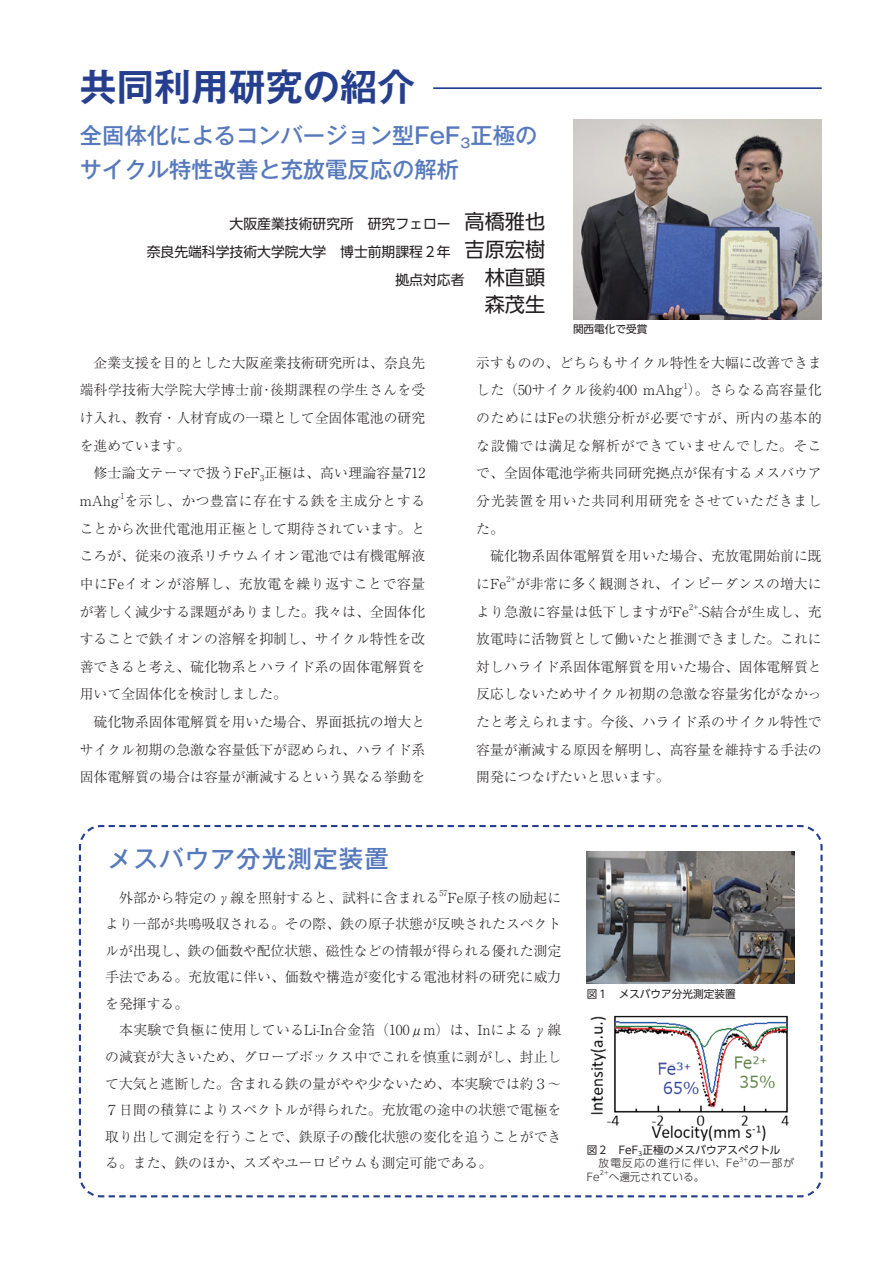
<style>
.page{position:relative;width:893px;height:1263px;background:#fff}
.page>*{position:absolute;margin:0;border:0;box-sizing:border-box;transform-origin:0 0}
.t1{font:700 37.2px "Gothic MB101 Pr 6 De";color:#253f8e}
.t2{font:500 24.45px "Gothic MB101 Pr 6";letter-spacing:.05em;color:#5679bd}
.t3{font:500 22.35px "Gothic MB101 Pr 6";color:#5679bd}
.t4{font:20.25px "UD Shin Go Pr 6";color:#231f20}
.t5{font:300 13.8px/27.6px "Ryumin Pr 6 N";color:#231f20;text-align:justify}
.t6{font:13.8px "UD Shin Go Pr 6";color:#231f20}
.t7{font:300 13.8px "Ryumin Pr 6 N";letter-spacing:.02em;color:#231f20}
.t8{font:300 13.8px "Ryumin Pr 6 N";letter-spacing:.04em;color:#231f20}
.t9{font:500 13.05px "Gothic MB101 Pr 6";color:#5679bd}
.t10{font:10.65px "UD Shin Go Pr 6";color:#231f20}
.t11{font:300 10.65px/13.4px "UD Shin Go Pr 6";letter-spacing:.11em;color:#231f20}
.t12{font:300 8.1px "Ryumin Pr 6 N";color:#231f20}
.t13{font:300 6.15px "UD Shin Go Pr 6";color:#231f20}
.t14{font:6.15px "UD Shin Go Pr 6";color:#231f20}
.s1{font-size:20.25px}
</style>
<div class="page">
<hr style="left:433px;top:87px;width:389px;height:2px;background:#253f8e">
<img style="left:573px;top:120px;width:249px;height:199px">
<svg style="left:78px;top:825px;width:745px;height:373px"></svg>
<img style="left:587px;top:851px;width:207px;height:133px">
<img style="left:587px;top:1012px;width:207px;height:131px">
<h1 class="t1" style="left:80px;top:56px;width:336px">共同利用研究の紹介</h1>
<h3 class="t3" style="left:80px;top:117px;width:459px">全固体化によるコンバージョン型FeF 正極の</h3>
<p class="t9" style="left:460px;top:133px;width:11px">3</p>
<h3 class="t3" style="left:80px;top:151px;width:381px">サイクル特性改善と充放電反応の解析</h3>
<h3 class="t4" style="left:485px;top:205px;width:62px">橋雅也</h3>
<p class="t6" style="left:230px;top:213px;width:257px">大阪産業技術研究所　研究フェロー　<span class="s1">⾼</span></p>
<h3 class="t4" style="left:465px;top:233px;width:82px">吉原宏樹</h3>
<p class="t6" style="left:147px;top:241px;width:319px">奈良先端科学技術大学院大学　博士前期課程２年　</p>
<h3 class="t4" style="left:465px;top:261px;width:82px">　林直顕</h3>
<p class="t6" style="left:395px;top:268px;width:71px">拠点対応者</p>
<p class="t5" style="left:80px;top:348px;width:347px;text-indent:14px">企業支援を目的とした大阪産業技術研究所は、奈良先端科学技術大学院大学博士前･後期課程の学生さんを受け入れ、教育・人材育成の一環として全固体電池の研究を進めています。</p>
<p class="t7" style="left:94px;top:462px;width:333px">修士論文テーマで扱うFeF 正極は、高い理論容量712</p>
<p class="t12" style="left:260px;top:471px;width:6px">3</p>
<p class="t8" style="left:80px;top:490px;width:347px">mAhg を示し、かつ豊富に存在する鉄を主成分とする</p>
<p class="t12" style="left:118px;top:490px;width:8px">-1</p>
<p class="t5" style="left:80px;top:514px;width:347px">ことから次世代電池用正極として期待されています。ところが、従来の液系リチウムイオン電池では有機電解液中にFeイオンが溶解し、充放電を繰り返すことで容量が著しく減少する課題がありました。我々は、全固体化することで鉄イオンの溶解を抑制し、サイクル特性を改善できると考え、硫化物系とハライド系の固体電解質を用いて全固体化を検討しました。</p>
<p class="t5" style="left:80px;top:707px;width:347px;text-indent:14px">硫化物系固体電解質を用いた場合、界面抵抗の増大とサイクル初期の急激な容量低下が認められ、ハライド系固体電解質の場合は容量が漸減するという異なる挙動を</p>
<h2 class="t2" style="left:108px;top:839px;width:283px">メスバウア分光測定装置</h2>
<h3 class="t4" style="left:485px;top:288px;width:62px">森茂生</h3>
<p class="t10" style="left:573px;top:320px;width:76px">関西電化で受賞</p>
<p class="t5" style="left:476px;top:348px;width:347px">示すものの、どちらもサイクル特性を大幅に改善できました（50サイクル後約400 mAhg ）。さらなる高容量化</p>
<p class="t12" style="left:682px;top:379px;width:8px">-1</p>
<p class="t5" style="left:476px;top:403px;width:347px">のためにはFeの状態分析が必要ですが、所内の基本的な設備では満足な解析ができていませんでした。そこで、全固体電池学術共同研究拠点が保有するメスバウア分光装置を用いた共同利用研究をさせていただきました。</p>
<p class="t5" style="left:490px;top:541px;width:333px;text-align:right">硫化物系固体電解質を用いた場合、充放電開始前に既が非常に多く観測され、インピーダンスの増大に</p>
<p class="t12" style="left:506px;top:573px;width:11px">2+</p>
<p class="t5" style="left:476px;top:569px;width:32px">にFe</p>
<p class="t12" style="left:689px;top:600px;width:11px">2+</p>
<p class="t5" style="left:476px;top:597px;width:347px;text-align:left">より急激に容量は低下しますがFe<br>放電時に活物質として働いたと推測できました。これに対しハライド系固体電解質を用いた場合、固体電解質と反応しないためサイクル初期の急激な容量劣化がなかったと考えられます。今後、ハライド系のサイクル特性で容量が漸減する原因を解明し、高容量を維持する手法の開発につなげたいと思います。</p>
<p class="t5" style="left:699px;top:597px;width:125px">-S結合が生成し、充</p>
<p class="t12" style="left:439px;top:886px;width:10px">57</p>
<p class="t5" style="left:105px;top:883px;width:458px;line-height:26.5px;text-align:left;text-indent:14px">外部から特定のγ線を照射すると、試料に含まれる<br>より一部が共鳴吸収される。その際、鉄の原子状態が反映されたスペクトルが出現し、鉄の価数や配位状態、磁性などの情報が得られる優れた測定手法である。充放電に伴い、価数や構造が変化する電池材料の研究に威力を発揮する。</p>
<p class="t5" style="left:105px;top:1016px;width:458px;line-height:26.5px;text-indent:14px">本実験で負極に使用しているLi-In合金箔（100μm）は、Inによるγ線の減衰が大きいため、グローブボックス中でこれを慎重に剥がし、封止して大気と遮断した。含まれる鉄の量がやや少ないため、本実験では約３~７日間の積算によりスペクトルが得られた。充放電の途中の状態で電極を取り出して測定を行うことで、鉄原子の酸化状態の変化を追うことができる。また、鉄のほか、スズやユーロピウムも測定可能である。</p>
<p class="t5" style="left:447px;top:883px;width:115px">Fe原子核の励起に</p>
<p class="t10" style="left:587px;top:985px;width:150px">図１　メスバウア分光測定装置</p>
<p class="t10" style="left:587px;top:1141px;width:195px">図２　FeF 正極のメスバウアスペクトル</p>
<p class="t14" style="left:638px;top:1148px;width:6px">3</p>
<p class="t13" style="left:739px;top:1155px;width:10px">3+</p>
<p class="t11" style="left:748px;top:1156px;width:48px">の一部が</p>
<p class="t11" style="left:609px;top:1156px;width:132px;text-indent:-22px">　放電反応の進行に伴い、Feへ還元されている。</p>
<p class="t13" style="left:600px;top:1168px;width:10px">2+</p>
<p class="t11" style="left:587px;top:1169px;width:15px">Fe</p>
</div>
